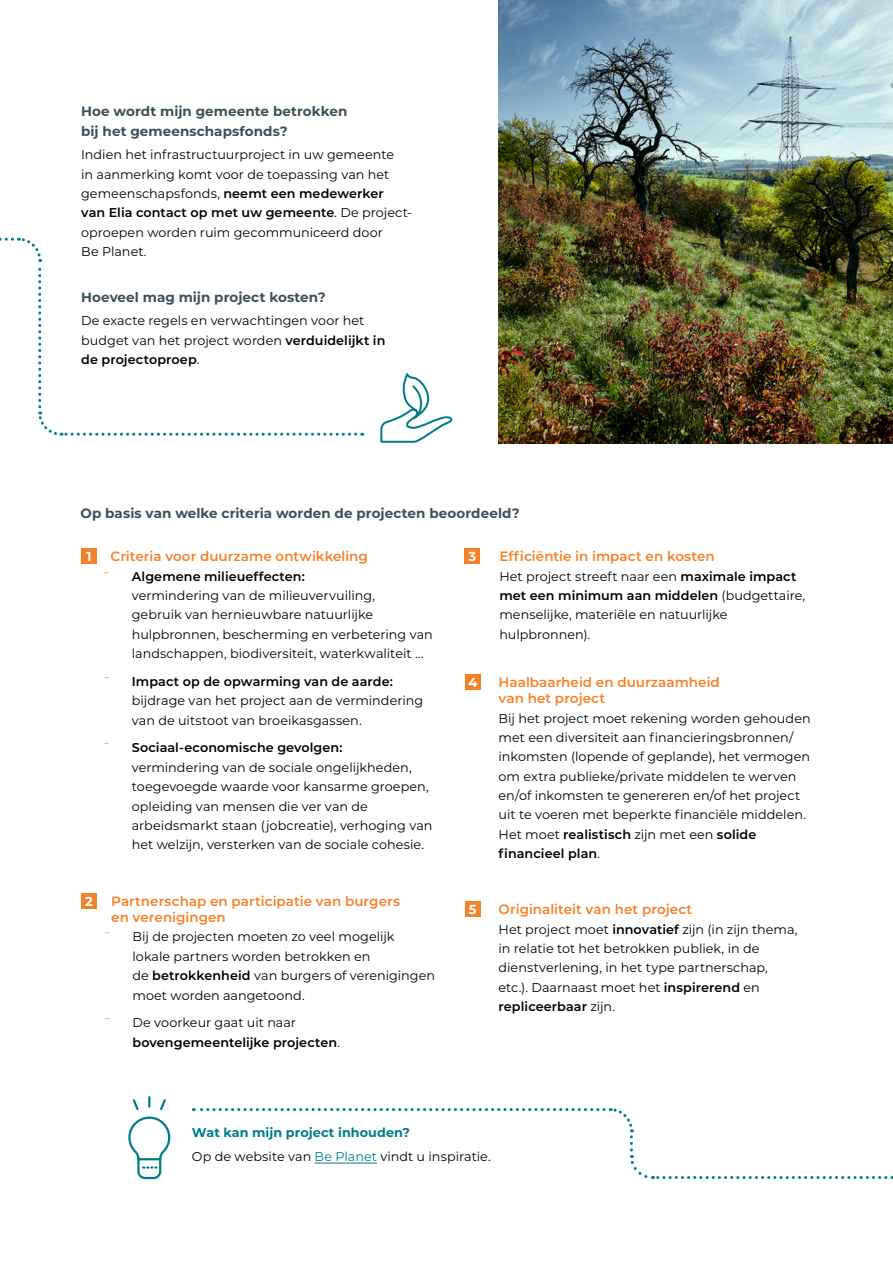
<style>
.page{position:relative;width:893px;height:1263px;background:#fff}
.page>*{position:absolute;margin:0;border:0;box-sizing:border-box;transform-origin:0 0}
.t1{font:600 13.5px/16.2px "Montserrat";letter-spacing:.005em;color:#f58229}
.t2{font:700 13.5px/19.4px "Montserrat";letter-spacing:.005em;color:#3d505a}
.t3{font:700 13.05px "Montserrat";color:#fff}
.t4{font:12.75px/19.4px "Montserrat";color:#000}
.t5{font:600 12.75px/19.4px "Montserrat";letter-spacing:.005em;color:#000}
.s1{font-weight:600}
.s2{color:#f58229}
.s3{font-weight:400;color:#f58229}
.s4{font-weight:400}
.s5{font-weight:700;color:#007c8b}
.s6{color:#007c8b}
</style>
<div class="page">
<div style="left:81px;top:548px;width:16px;height:16px;background:#f58229"></div>
<div style="left:81px;top:893px;width:16px;height:16px;background:#f58229"></div>
<div style="left:465px;top:548px;width:15px;height:16px;background:#f58229"></div>
<div style="left:465px;top:675px;width:16px;height:15px;background:#f58229"></div>
<div style="left:465px;top:901px;width:16px;height:16px;background:#f58229"></div>
<svg style="left:610px;top:1108px;width:283px;height:71px"></svg>
<svg style="left:193px;top:1108px;width:411px;height:3px"></svg>
<hr style="left:315px;top:1163px;width:62px;height:1px;background:#007c8b">
<img style="left:499px;top:0;width:394px;height:443px">
<svg style="left:128px;top:1096px;width:43px;height:84px"></svg>
<svg style="left:380px;top:373px;width:73px;height:70px"></svg>
<svg style="left:0;top:237px;width:356px;height:199px"></svg>
<p class="t2" style="left:81px;top:101px;width:268px">Hoe wordt mijn gemeente betrokken bij het gemeenschapsfonds?</p>
<p class="t4" style="left:81px;top:144px;width:332px">Indien het infrastructuurproject in uw gemeente<br>in aanmerking komt voor de toepassing van het gemeenschapsfonds, <span class="s1">neemt een medewerker<br>van Elia contact op met uw gemeente</span>. De project&shy;oproepen worden ruim gecommuniceerd door<br>Be Planet.</p>
<p class="t2" style="left:81px;top:286px;width:246px">Hoeveel mag mijn project kosten?</p>
<p class="t4" style="left:81px;top:311px;width:306px">De exacte regels en verwachtingen voor het budget van het project worden <span class="s1">verduidelijkt in de projectoproep</span>.</p>
<p class="t2" style="left:81px;top:503px;width:441px">Op basis van welke criteria worden de projecten beoordeeld?</p>
<p class="t3" style="left:86px;top:547px;width:7px">1</p>
<p class="t1" style="left:111px;top:548px;width:259px">Criteria voor duurzame ontwikkeling</p>
<p class="t4" style="left:132px;top:566px;width:303px;text-indent:-21px"><span class="s2">ݖ</span> <span class="s1">Algemene milieueffecten:<br></span>vermindering van de milieuvervuiling,<br>gebruik van hernieuwbare natuurlijke hulpbronnen, bescherming en verbetering van landschappen, biodiversiteit, waterkwaliteit ...</p>
<p class="t4" style="left:132px;top:671px;width:293px;text-indent:-21px"><span class="s2">ݖ</span> <span class="s1">Impact op de opwarming van de aarde: </span>bijdrage van het project aan de vermindering van de uitstoot van broeikasgassen.</p>
<p class="t4" style="left:132px;top:738px;width:302px;text-indent:-21px"><span class="s2">ݖ</span> <span class="s1">Sociaal-economische gevolgen: </span>vermindering van de sociale ongelijkheden, toegevoegde waarde voor kansarme groepen, opleiding van mensen die ver van de arbeidsmarkt staan (jobcreatie), verhoging van het welzijn, versterken van de sociale cohesie.</p>
<p class="t1" style="left:499px;top:548px;width:217px">Efficiëntie in impact en kosten</p>
<p class="t4" style="left:499px;top:566px;width:307px">Het project streeft naar een <span class="s1">maximale impact met een minimum aan middelen</span> (budgettaire, menselijke, materiële en natuurlijke hulpbronnen).</p>
<p class="t3" style="left:469px;top:547px;width:9px">3</p>
<p class="t1" style="left:499px;top:674px;width:223px">Haalbaarheid en duurzaamheid van het project</p>
<p class="t4" style="left:499px;top:708px;width:314px">Bij het project moet rekening worden gehouden met een diversiteit aan financieringsbronnen/ inkomsten (lopende of geplande), het vermogen om extra publieke/private middelen te werven en/of inkomsten te genereren en/of het project uit te voeren met beperkte financiële middelen.<br>Het moet <span class="s1">realistisch</span> zijn met een <span class="s1">solide financieel plan</span>.</p>
<p class="t3" style="left:468px;top:673px;width:10px">4</p>
<p class="t3" style="left:85px;top:891px;width:9px">2</p>
<p class="t1" style="left:111px;top:892px;width:290px">Partnerschap en participatie van burgers en verenigingen</p>
<p class="t4" style="left:132px;top:927px;width:304px;text-indent:-21px"><span class="s2">ݖ</span> Bij de projecten moeten zo veel mogelijk lokale partners worden betrokken en<br>de <span class="s1">betrokkenheid</span> van burgers of verenigingen moet worden aangetoond.</p>
<p class="t5" style="left:132px;top:1013px;width:209px;text-indent:-21px"><span class="s3">ݖ</span> <span class="s4">De voorkeur gaat uit naar </span>bovengemeentelijke projecten<span class="s4">.</span></p>
<p class="t3" style="left:469px;top:900px;width:9px">5</p>
<p class="t1" style="left:499px;top:901px;width:195px">Originaliteit van het project</p>
<p class="t4" style="left:499px;top:919px;width:300px">Het project moet <span class="s1">innovatief</span> zijn (in zijn thema, in relatie tot het betrokken publiek, in de dienstverlening, in het type partnerschap, etc.). Daarnaast moet het <span class="s1">inspirerend</span> en <span class="s1">repliceerbaar</span> zijn.</p>
<p class="t4" style="left:192px;top:1120px;width:300px;line-height:23.5px"><span class="s5">Wat kan mijn project inhouden?<br></span>Op de website van <span class="s6">Be Planet</span> vindt u inspiratie.</p>
</div>
